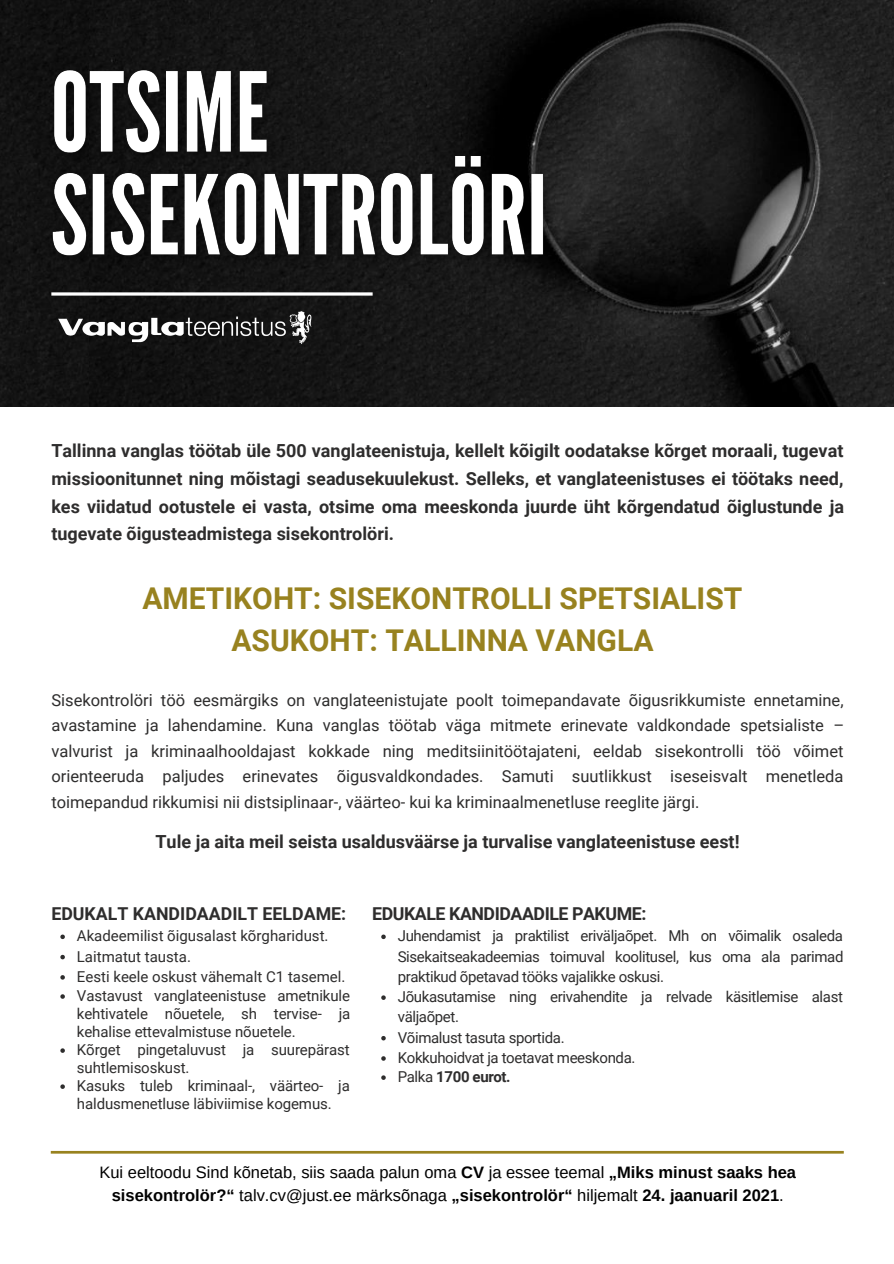
<style>
.page{position:relative;width:894px;height:1264px;background:#fff}
.page>*{position:absolute;margin:0;border:0;box-sizing:border-box;transform-origin:0 0}
.t1{font:700 30px "Roboto";color:#98821f}
.t2{font:700 18px/27.8px "Roboto";color:#2e2d2d;text-align:justify}
.t3{font:700 17.7px "Roboto";color:#2e2d2d}
.t4{font:700 17.7px "Roboto";letter-spacing:-.025em;color:#2e2d2d}
.t5{font:16.5px/25.5px "Roboto";color:#2e2d2d;text-align:justify}
.t6{font:16.5px/22.5px "Arimo";color:#000;text-align:center}
.t7{font:15px/18px "Roboto";letter-spacing:-.005em;color:#2e2d2d;text-align:justify}
.t8{font:15px/20.2px "Roboto";letter-spacing:-.025em;color:#2e2d2d}
.t9{font:700 15px "Roboto";letter-spacing:-.025em;color:#2e2d2d}
.s1{font-weight:400}
.s2{font-weight:700}
</style>
<div class="page">
<div style="left:0;top:0;width:89px;height:407px;background:#121212"></div>
<img style="left:89px;top:0;width:804px;height:407px">
<svg style="left:51px;top:1150px;width:792px;height:3px"></svg>
<img style="left:42px;top:40px;width:524px;height:263px">
<svg style="left:51px;top:292px;width:321px;height:3px"></svg>
<img style="left:21px;top:294px;width:327px;height:69px">
<svg style="left:60px;top:934px;width:5px;height:5px"></svg>
<svg style="left:60px;top:954px;width:5px;height:5px"></svg>
<svg style="left:60px;top:975px;width:5px;height:4px"></svg>
<svg style="left:60px;top:994px;width:5px;height:4px"></svg>
<svg style="left:60px;top:1048px;width:5px;height:4px"></svg>
<svg style="left:60px;top:1084px;width:5px;height:4px"></svg>
<svg style="left:381px;top:934px;width:4px;height:5px"></svg>
<svg style="left:381px;top:995px;width:4px;height:4px"></svg>
<svg style="left:381px;top:1036px;width:4px;height:4px"></svg>
<svg style="left:381px;top:1056px;width:4px;height:4px"></svg>
<svg style="left:381px;top:1075px;width:4px;height:4px"></svg>
<p class="t2" style="left:51px;top:437px;width:793px">Tallinna vanglas töötab üle 500 vanglateenistuja, kellelt kõigilt oodatakse kõrget moraali, tugevat missioonitunnet ning mõistagi seadusekuulekust. Selleks, et vanglateenistuses ei töötaks need, kes viidatud ootustele ei vasta, otsime oma meeskonda juurde üht kõrgendatud õiglustunde ja tugevate õigusteadmistega sisekontrolöri.</p>
<p class="t1" style="left:142px;top:581px;width:601px">AMETIKOHT: SISEKONTROLLI SPETSIALIST</p>
<p class="t1" style="left:231px;top:622px;width:423px">ASUKOHT: TALLINNA VANGLA</p>
<p class="t5" style="left:51px;top:687px;width:794px">Sisekontrolöri töö eesmärgiks on vanglateenistujate poolt toimepandavate õigusrikkumiste ennetamine, avastamine ja lahendamine. Kuna vanglas töötab väga mitmete erinevate valdkondade spetsialiste – valvurist ja kriminaalhooldajast kokkade ning meditsiinitöötajateni, eeldab sisekontrolli töö võimet orienteeruda paljudes erinevates õigusvaldkondades. Samuti suutlikkust iseseisvalt menetleda toimepandud rikkumisi nii distsiplinaar-, väärteo- kui ka kriminaalmenetluse reeglite järgi.</p>
<p class="t2" style="left:155px;top:828px;width:585px">Tule ja aita meil seista usaldusväärse ja turvalise vanglateenistuse eest!</p>
<p class="t3" style="left:51px;top:903px;width:296px">EDUKALT KANDIDAADILT EELDAME:</p>
<p class="t7" style="left:77px;top:927px;width:253px">Akadeemilist õigusalast kõrgharidust.</p>
<p class="t7" style="left:77px;top:947px;width:115px">Laitmatut tausta.</p>
<p class="t7" style="left:77px;top:967px;width:270px">Eesti keele oskust vähemalt C1 tasemel.</p>
<p class="t7" style="left:77px;top:986px;width:275px">Vastavust vanglateenistuse ametnikule kehtivatele nõuetele, sh tervise- ja kehalise ettevalmistuse nõuetele.</p>
<p class="t7" style="left:77px;top:1040px;width:274px">Kõrget pingetaluvust ja suurepärast suhtlemisoskust.</p>
<p class="t7" style="left:77px;top:1077px;width:274px">Kasuks tuleb kriminaal-, väärteo- ja haldusmenetluse läbiviimise kogemus.</p>
<p class="t4" style="left:372px;top:903px;width:275px">EDUKALE KANDIDAADILE PAKUME:</p>
<p class="t7" style="left:397px;top:926px;width:447px;line-height:20.2px">Juhendamist ja praktilist eriväljaõpet. Mh on võimalik osaleda Sisekaitseakadeemias toimuval koolitusel, kus oma ala parimad praktikud õpetavad tööks vajalikke oskusi.</p>
<p class="t8" style="left:397px;top:986px;width:446px">Jõukasutamise ning erivahendite ja relvade käsitlemise alast väljaõpet.</p>
<p class="t8" style="left:397px;top:1027px;width:168px">Võimalust tasuta sportida.</p>
<p class="t8" style="left:397px;top:1047px;width:239px">Kokkuhoidvat ja toetavat meeskonda.</p>
<p class="t9" style="left:397px;top:1068px;width:114px"><span class="s1">Palka</span> 1700 eurot.</p>
<p class="t6" style="left:99px;top:1161px;width:698px">Kui eeltoodu Sind kõnetab, siis saada palun oma <span class="s2">CV</span> ja essee teemal <span class="s2">„Miks minust saaks hea sisekontrolör?“</span> talv.cv@just.ee märksõnaga <span class="s2">„sisekontrolör“</span> hiljemalt <span class="s2">24. jaanuaril 2021</span>.</p>
</div>
